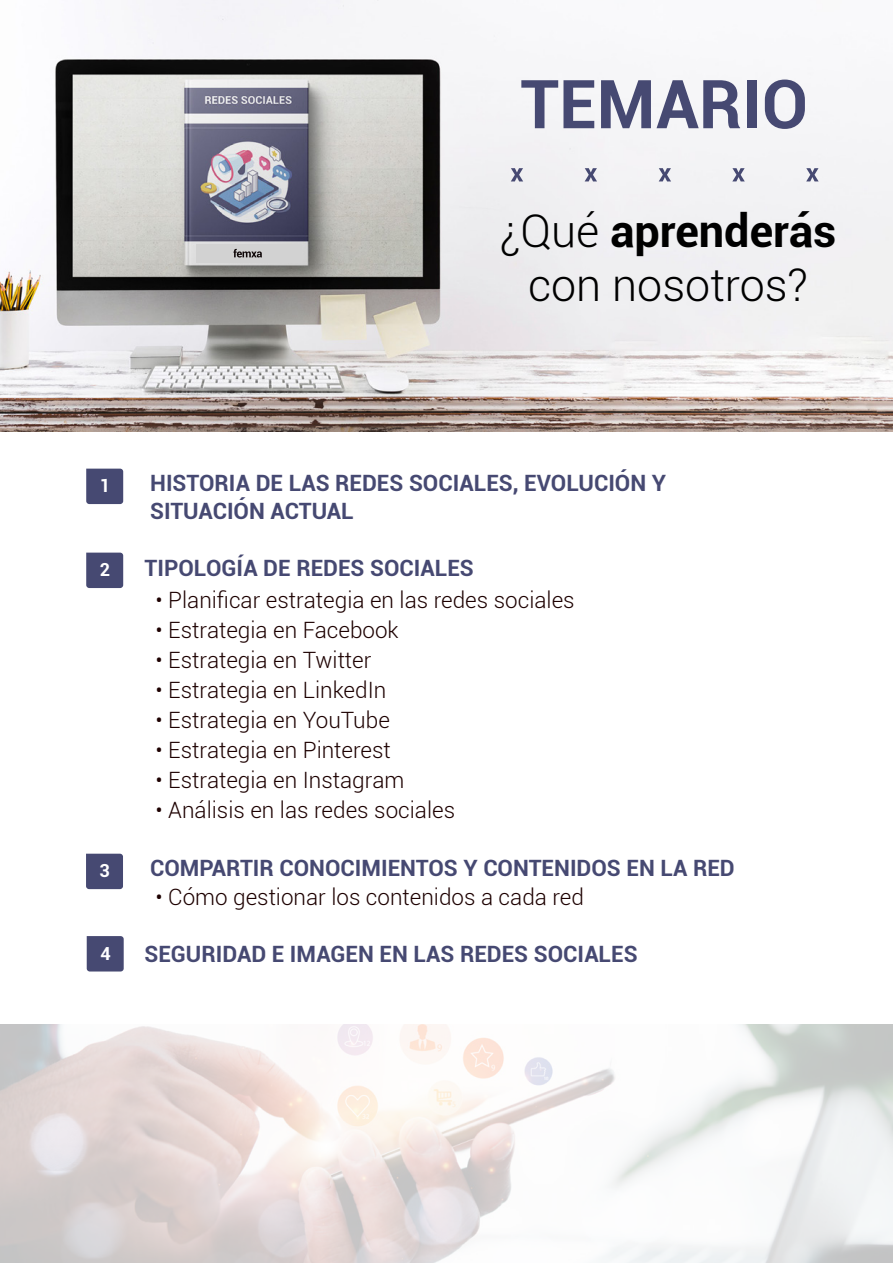
<style>
.page{position:relative;width:893px;height:1263px;background:#fff}
.page>*{position:absolute;margin:0;border:0;box-sizing:border-box;transform-origin:0 0}
.t1{font:700 67.5px "Roboto";color:#464972}
.t2{font:700 45px "Roboto";color:#000}
.t3{font:300 45px "Roboto";color:#000}
.t4{font:300 22.5px "Roboto";color:#1d0000}
.t5{font:700 22.5px "Roboto";color:#464972}
.t6{font:700 18px "Roboto";color:#fff}
.s1{font-weight:300}
</style>
<div class="page">
<img style="left:0;top:0;width:893px;height:432px">
<svg style="left:511px;top:168px;width:12px;height:13px"></svg>
<svg style="left:585px;top:168px;width:12px;height:13px"></svg>
<svg style="left:659px;top:168px;width:12px;height:13px"></svg>
<svg style="left:732px;top:168px;width:13px;height:13px"></svg>
<svg style="left:806px;top:168px;width:13px;height:13px"></svg>
<div style="left:196px;top:244px;width:105px;height:19px;background:#d2d2d2"></div>
<svg style="left:233px;top:249px;width:29px;height:8px"></svg>
<svg style="left:86px;top:469px;width:37px;height:35px"></svg>
<svg style="left:86px;top:553px;width:37px;height:35px"></svg>
<svg style="left:86px;top:854px;width:37px;height:35px"></svg>
<svg style="left:87px;top:936px;width:37px;height:35px"></svg>
<img style="left:0;top:1025px;width:893px;height:238px">
<p class="t1" style="left:520px;top:57px;width:289px">TEMARIO</p>
<p class="t2" style="left:500px;top:200px;width:338px"><span class="s1">¿Qué</span> aprenderás</p>
<p class="t3" style="left:528px;top:254px;width:282px">con nosotros?</p>
<p class="t6" style="left:100px;top:473px;width:12px">1</p>
<p class="t6" style="left:100px;top:557px;width:12px">2</p>
<p class="t6" style="left:100px;top:858px;width:12px">3</p>
<p class="t6" style="left:100px;top:940px;width:12px">4</p>
<p class="t5" style="left:150px;top:467px;width:518px">HISTORIA DE LAS REDES SOCIALES, EVOLUCIÓN Y</p>
<p class="t5" style="left:150px;top:495px;width:205px">SITUACIÓN ACTUAL</p>
<p class="t5" style="left:145px;top:552px;width:331px">TIPOLOGÍA DE REDES SOCIALES</p>
<p class="t4" style="left:156px;top:584px;width:421px">• Planificar estrategia en las redes sociales</p>
<p class="t4" style="left:156px;top:614px;width:245px">• Estrategia en Facebook</p>
<p class="t4" style="left:156px;top:644px;width:217px">• Estrategia en Twitter</p>
<p class="t4" style="left:156px;top:674px;width:232px">• Estrategia en LinkedIn</p>
<p class="t4" style="left:156px;top:704px;width:236px">• Estrategia en YouTube</p>
<p class="t4" style="left:156px;top:734px;width:237px">• Estrategia en Pinterest</p>
<p class="t4" style="left:156px;top:764px;width:250px">• Estrategia en Instagram</p>
<p class="t4" style="left:156px;top:794px;width:301px">• Análisis en las redes sociales</p>
<p class="t5" style="left:150px;top:852px;width:586px">COMPARTIR CONOCIMIENTOS Y CONTENIDOS EN LA RED</p>
<p class="t4" style="left:156px;top:881px;width:430px">• Cómo gestionar los contenidos a cada red</p>
<p class="t5" style="left:145px;top:938px;width:494px">SEGURIDAD E IMAGEN EN LAS REDES SOCIALES</p>
</div>
